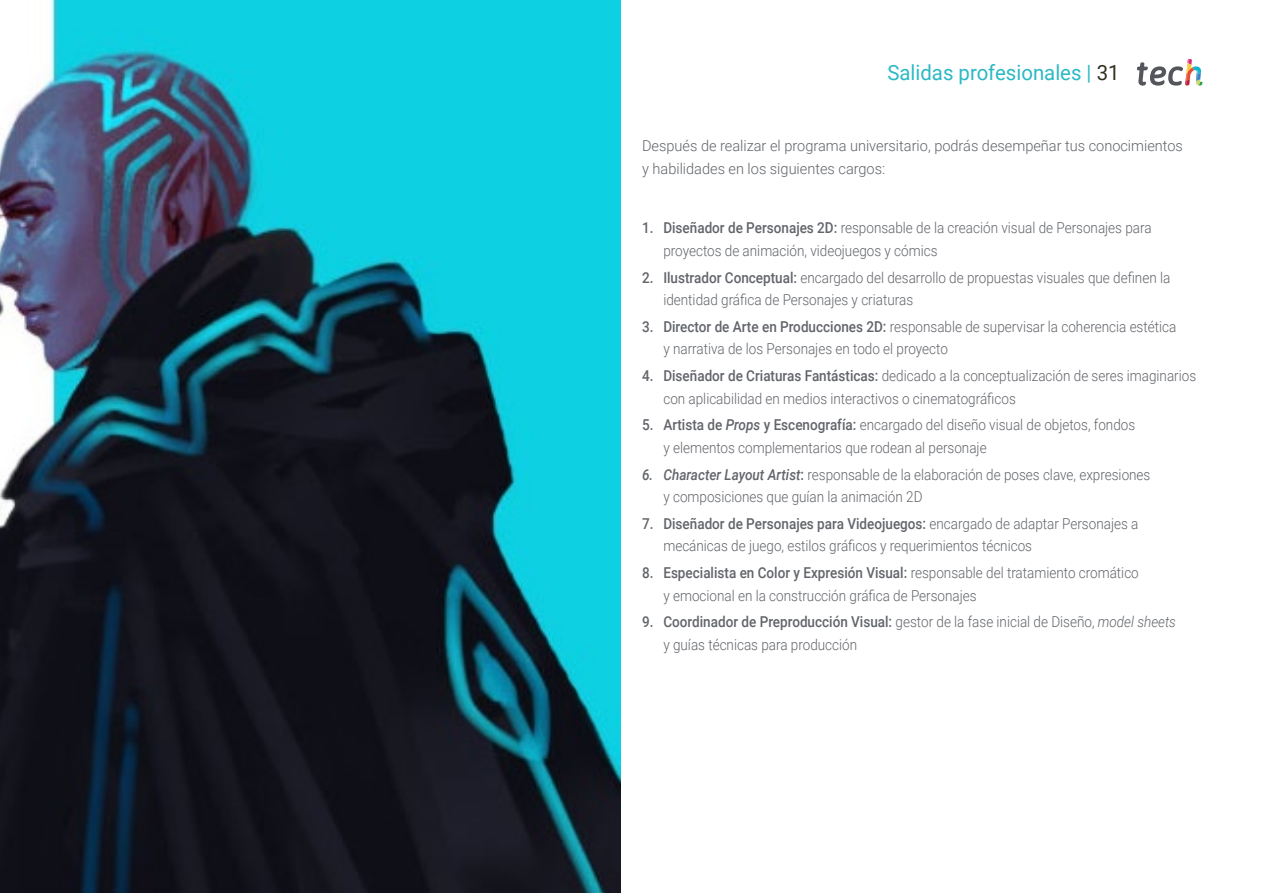
<style>
.page{position:relative;width:1263px;height:893px;background:#fff}
.page>*{position:absolute;margin:0;border:0;box-sizing:border-box;transform-origin:0 0}
.t1{font:21px "Roboto";color:#2db8c5}
.t2{font:300 15px/22.5px "Roboto";color:#61646a;scale:.9 1}
.t3{font:300 15px/22.5px "Roboto";color:#61646a}
.s1{color:#312e20}
.s2{font-weight:500}
.s3{font-weight:500;font-style:italic}
.s4{font-style:italic}
</style>
<div class="page">
<img style="left:0;top:0;width:621px;height:893px">
<svg style="left:1137px;top:59px;width:65px;height:27px"></svg>
<h1 class="t1" style="left:887px;top:57px;width:234px">Salidas profesionales | <span class="s1">31</span></h1>
<p class="t3" style="left:642px;top:134px;width:542px">Después de realizar el programa universitario, podrás desempeñar tus conocimientos y habilidades en los siguientes cargos:</p>
<p class="t2" style="left:663px;top:216px;width:544px;text-indent:-21px"><span class="s2">1. Diseñador de Personajes 2D:</span> responsable de la creación visual de Personajes para proyectos de animación, videojuegos y cómics</p>
<p class="t2" style="left:663px;top:265px;width:565px;text-indent:-21px"><span class="s2">2. Ilustrador Conceptual:</span> encargado del desarrollo de propuestas visuales que definen la identidad gráfica de Personajes y criaturas</p>
<p class="t2" style="left:663px;top:315px;width:571px;text-indent:-21px"><span class="s2">3. Director de Arte en Producciones 2D:</span> responsable de supervisar la coherencia estética y narrativa de los Personajes en todo el proyecto</p>
<p class="t2" style="left:663px;top:364px;width:593px;text-indent:-21px"><span class="s2">4. Diseñador de Criaturas Fantásticas:</span> dedicado a la conceptualización de seres imaginarios con aplicabilidad en medios interactivos o cinematográficos</p>
<p class="t2" style="left:663px;top:413px;width:526px;text-indent:-21px"><span class="s2">5. Artista de</span> <span class="s3">Props</span> <span class="s2">y Escenografía:</span> encargado del diseño visual de objetos, fondos y elementos complementarios que rodean al personaje</p>
<p class="t2" style="left:663px;top:462px;width:543px;text-indent:-21px"><span class="s3">6. Character Layout Artist</span><span class="s2">:</span> responsable de la elaboración de poses clave, expresiones y composiciones que guían la animación 2D</p>
<p class="t2" style="left:663px;top:512px;width:529px;text-indent:-21px"><span class="s2">7. Diseñador de Personajes para Videojuegos:</span> encargado de adaptar Personajes a mecánicas de juego, estilos gráficos y requerimientos técnicos</p>
<p class="t2" style="left:663px;top:561px;width:530px;text-indent:-21px"><span class="s2">8. Especialista en Color y Expresión Visual:</span> responsable del tratamiento cromático y emocional en la construcción gráfica de Personajes</p>
<p class="t2" style="left:663px;top:610px;width:571px;text-indent:-21px"><span class="s2">9. Coordinador de Preproducción Visual:</span> gestor de la fase inicial de Diseño, <span class="s4">model sheets </span>y guías técnicas para producción</p>
</div>
